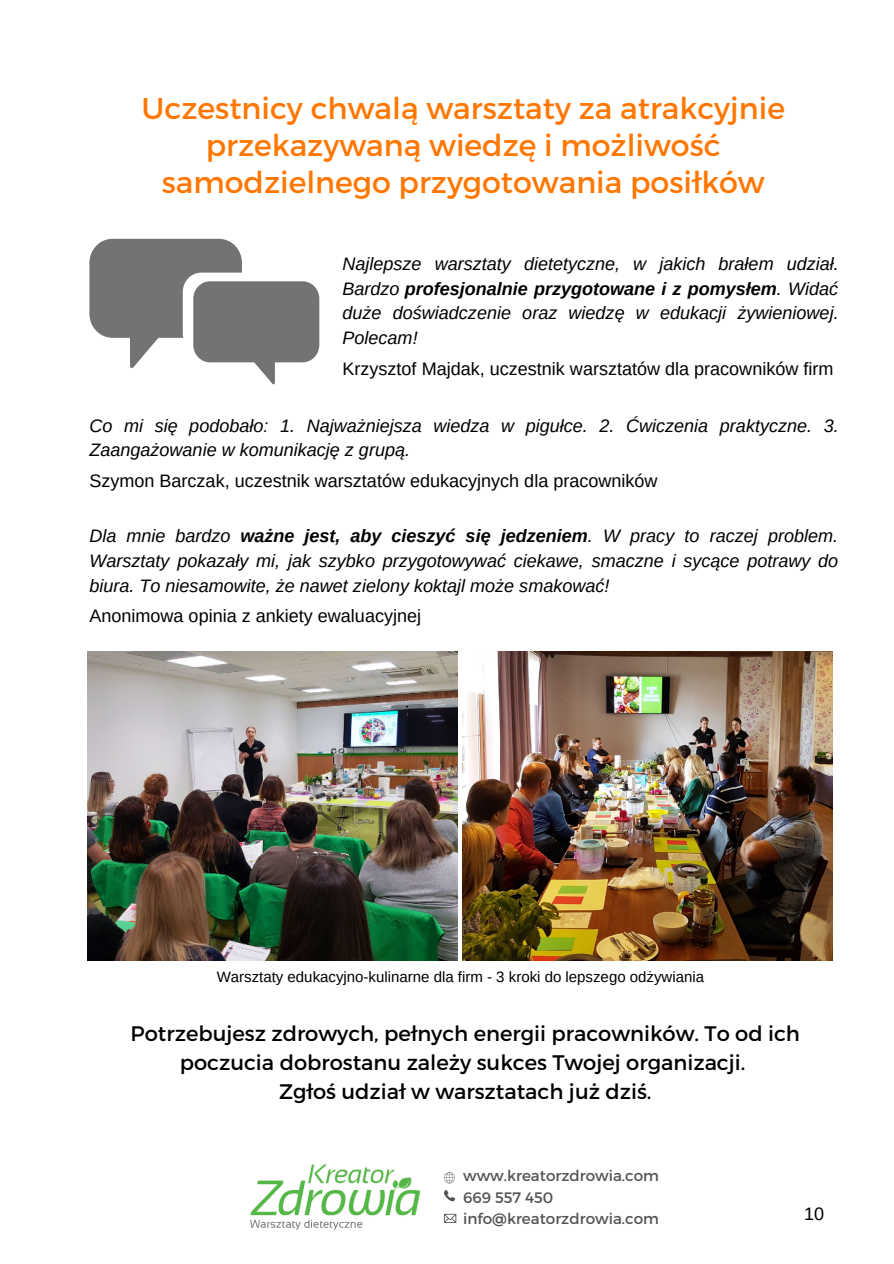
<style>
.page{position:relative;width:894px;height:1264px;background:#fff}
.page>*{position:absolute;margin:0;border:0;box-sizing:border-box;transform-origin:0 0}
.t1{font:30px/37.2px "Montserrat";color:#f70;text-align:center}
.t2{font:21px/28.7px "Montserrat";color:#000;text-align:center}
.t3{font:italic 18px/24.8px "Arimo";color:#000;text-align:justify}
.t4{font:18px "Arimo";color:#000}
.t5{font:15.15px/21px "Montserrat";color:#545454}
.t6{font:15px "Arimo";color:#000}
.s1{font-weight:700}
</style>
<div class="page">
<svg style="left:444px;top:1190px;width:11px;height:11px"></svg>
<svg style="left:444px;top:1213px;width:12px;height:9px"></svg>
<svg style="left:443px;top:1172px;width:12px;height:11px"></svg>
<img style="left:250px;top:1164px;width:170px;height:66px">
<svg style="left:89px;top:239px;width:230px;height:146px"></svg>
<img style="left:87px;top:651px;width:370px;height:309px">
<img style="left:462px;top:651px;width:370px;height:309px">
<h1 class="t1" style="left:141px;top:89px;width:644px">Uczestnicy chwalą warsztaty za atrakcyjnie przekazywaną wiedzę i możliwość samodzielnego przygotowania posiłków</h1>
<p class="t3" style="left:342px;top:251px;width:497px">Najlepsze warsztaty dietetyczne, w jakich brałem udział.<br>Bardzo <span class="s1">profesjonalnie przygotowane i z pomysłem</span>. Widać duże doświadczenie oraz wiedzę w edukacji żywieniowej.<br>Polecam!</p>
<p class="t4" style="left:342px;top:357px;width:492px">Krzysztof Majdak, uczestnik warsztatów dla pracowników firm</p>
<p class="t3" style="left:89px;top:413px;width:750px">Co mi się podobało: 1. Najważniejsza wiedza w pigułce. 2. Ćwiczenia praktyczne. 3.<br>Zaangażowanie w komunikację z grupą.</p>
<p class="t4" style="left:89px;top:469px;width:569px">Szymon Barczak, uczestnik warsztatów edukacyjnych dla pracowników</p>
<p class="t3" style="left:89px;top:523px;width:750px">Dla mnie bardzo <span class="s1">ważne jest, aby cieszyć się jedzeniem</span>. W pracy to raczej problem.<br>Warsztaty pokazały mi, jak szybko przygotowywać ciekawe, smaczne i sycące potrawy do biura. To niesamowite, że nawet zielony koktajl może smakować!</p>
<p class="t4" style="left:89px;top:604px;width:333px">Anonimowa opinia z ankiety ewaluacyjnej</p>
<p class="t6" style="left:216px;top:966px;width:489px">Warsztaty edukacyjno-kulinarne dla firm - 3 kroki do lepszego odżywiania</p>
<p class="t2" style="left:131px;top:1019px;width:670px">Potrzebujesz zdrowych, pełnych energii pracowników. To od ich poczucia dobrostanu zależy sukces Twojej organizacji.<br>Zgłoś udział w warsztatach już dziś.</p>
<p class="t5" style="left:463px;top:1165px;width:197px">www.kreatorzdrowia.com<br>669 557 450 info@kreatorzdrowia.com</p>
<p class="t4" style="left:803px;top:1202px;width:22px">10</p>
</div>
